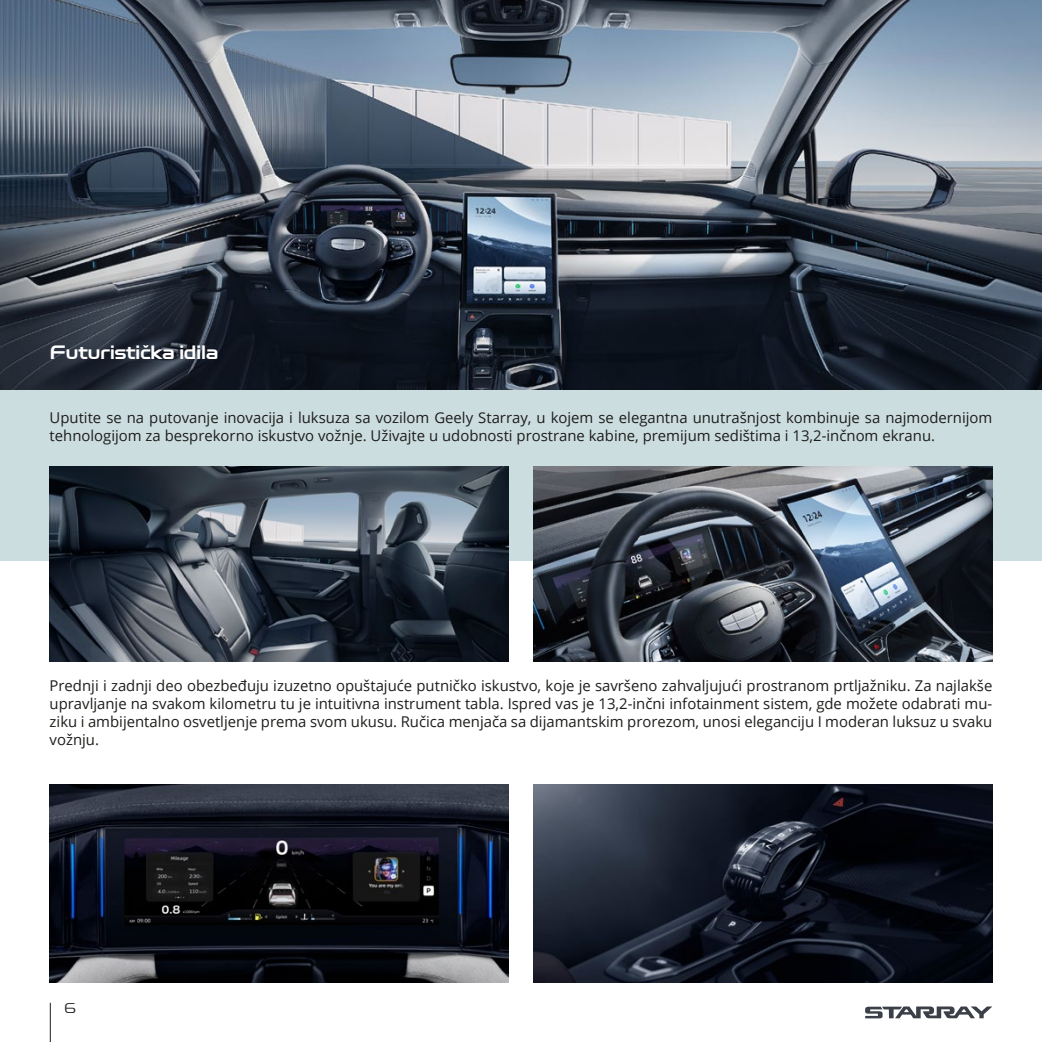
<style>
.page{position:relative;width:1042px;height:1042px;background:#fff}
.page>*{position:absolute;margin:0;border:0;box-sizing:border-box;transform-origin:0 0}
.Naslov{font:19.25px "GEELY Bold 20150902";color:#fff}
.Tekst{font:14.88px/17.8px "Open Sans";color:#1d1d1b}
.t1{font:14px "GEELY Light 20150902";color:#1d1d1b}
</style>
<div class="page">
<hr style="left:50px;top:1003px;width:1px;height:39px;background:#1d1d1b">
<svg style="left:865px;top:1006px;width:127px;height:12px"></svg>
<div style="left:0;top:379px;width:1042px;height:182px;background:#ccdde0"></div>
<img style="left:0;top:0;width:1042px;height:389px">
<svg style="left:143px;top:345px;width:6px;height:3px"></svg>
<img style="left:50px;top:466px;width:458px;height:195px">
<img style="left:50px;top:784px;width:458px;height:198px">
<img style="left:533px;top:466px;width:459px;height:195px">
<img style="left:533px;top:784px;width:459px;height:198px">
<p class="Naslov" style="left:50px;top:345px;width:170px">Futuristicka idila</p>
<p class="Tekst" style="left:50px;top:408px;width:944px">Uputite se na putovanje inovacija i luksuza sa vozilom Geely Starray, u kojem se elegantna unutrašnjost kombinuje sa najmodernijom tehnologijom za besprekorno iskustvo vožnje. Uživajte u udobnosti prostrane kabine, premijum sedištima i 13,2-inčnom ekranu.</p>
<p class="Tekst" style="left:50px;top:676px;width:944px;text-align:justify">Prednji i zadnji deo obezbeđuju izuzetno opuštajuće putničko iskustvo, koje je savršeno zahvaljujući prostranom prtljažniku. Za najlakše upravljanje na svakom kilometru tu je intuitivna instrument tabla. Ispred vas je 13,2-inčni infotainment sistem, gde možete odabrati mu&shy;ziku i ambijentalno osvetljenje prema svom ukusu. Ručica menjača sa dijamantskim prorezom, unosi eleganciju I moderan luksuz u svaku vožnju.</p>
<p class="t1" style="left:64px;top:1003px;width:13px">6</p>
</div>
